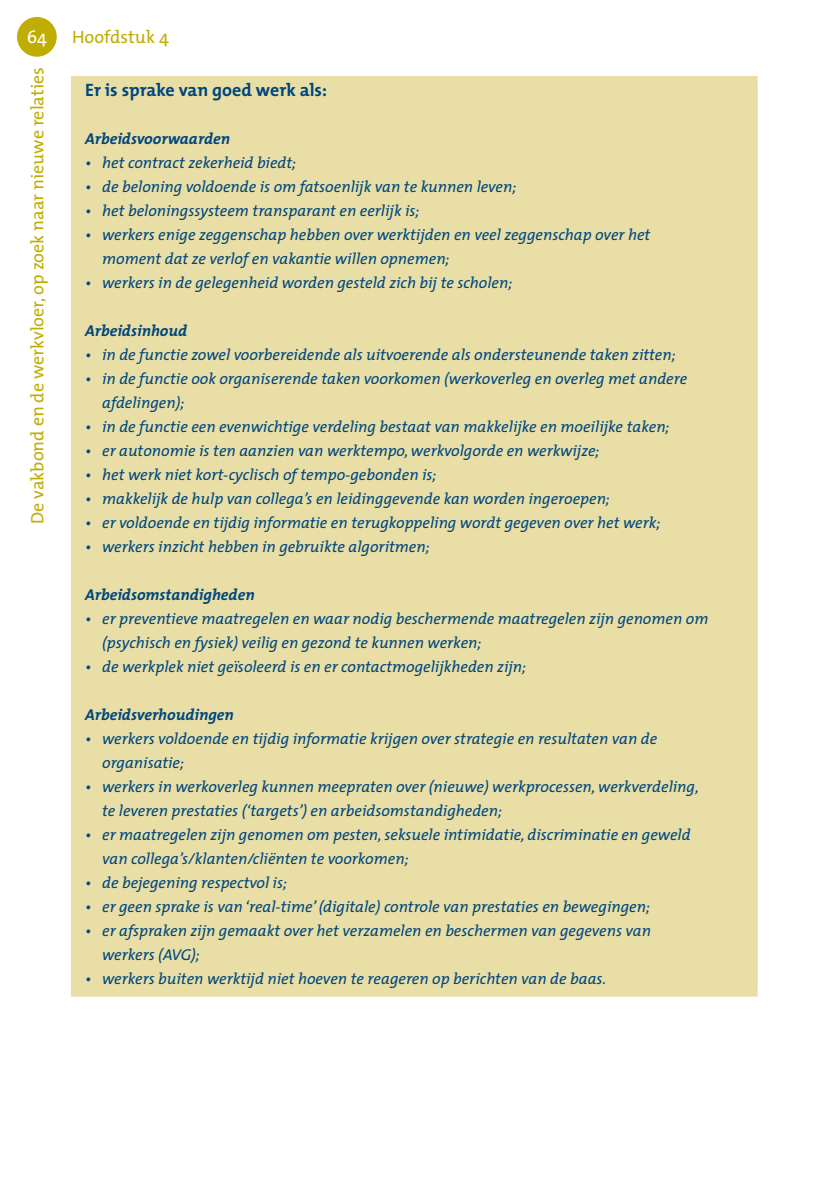
<style>
.page{position:relative;width:840px;height:1191px;background:#fff}
.page>*{position:absolute;margin:0;border:0;box-sizing:border-box;transform-origin:0 0}
.t1{font:18px "The Mix";color:#bfad02}
._8_tekst_in_rastervl{font:700 18px "The Mix";color:#00467e}
.t2{font:18px "The Mix";color:#fff}
._7_tekst_in_rastervl{font:italic 15.8px "The Mix";color:#00467e}
._8_tekst_in_rastervl-2{font:italic 700 15.8px "The Mix";color:#00467e}
</style>
<div class="page">
<div style="left:17px;top:17px;width:40px;height:40px;background:#bfad02;border-radius:50%"></div>
<div style="left:71px;top:76px;width:686px;height:20px;background:#e9dfa6"></div>
<div style="left:71px;top:90px;width:686px;height:18px;background:#e9dfa6"></div>
<div style="left:71px;top:100px;width:686px;height:20px;background:#e9dfa6"></div>
<div style="left:71px;top:114px;width:686px;height:18px;background:#e9dfa6"></div>
<div style="left:71px;top:124px;width:686px;height:20px;background:#e9dfa6"></div>
<div style="left:71px;top:138px;width:686px;height:18px;background:#e9dfa6"></div>
<div style="left:71px;top:148px;width:686px;height:20px;background:#e9dfa6"></div>
<div style="left:71px;top:162px;width:686px;height:18px;background:#e9dfa6"></div>
<div style="left:71px;top:172px;width:686px;height:20px;background:#e9dfa6"></div>
<div style="left:71px;top:186px;width:686px;height:18px;background:#e9dfa6"></div>
<div style="left:71px;top:196px;width:686px;height:20px;background:#e9dfa6"></div>
<div style="left:71px;top:210px;width:686px;height:18px;background:#e9dfa6"></div>
<div style="left:71px;top:220px;width:686px;height:20px;background:#e9dfa6"></div>
<div style="left:71px;top:234px;width:686px;height:18px;background:#e9dfa6"></div>
<div style="left:71px;top:244px;width:686px;height:20px;background:#e9dfa6"></div>
<div style="left:71px;top:258px;width:686px;height:18px;background:#e9dfa6"></div>
<div style="left:71px;top:268px;width:686px;height:20px;background:#e9dfa6"></div>
<div style="left:71px;top:282px;width:686px;height:18px;background:#e9dfa6"></div>
<div style="left:71px;top:292px;width:686px;height:20px;background:#e9dfa6"></div>
<div style="left:71px;top:306px;width:686px;height:18px;background:#e9dfa6"></div>
<div style="left:71px;top:316px;width:686px;height:20px;background:#e9dfa6"></div>
<div style="left:71px;top:330px;width:686px;height:18px;background:#e9dfa6"></div>
<div style="left:71px;top:340px;width:686px;height:20px;background:#e9dfa6"></div>
<div style="left:71px;top:354px;width:686px;height:18px;background:#e9dfa6"></div>
<div style="left:71px;top:364px;width:686px;height:20px;background:#e9dfa6"></div>
<div style="left:71px;top:378px;width:686px;height:18px;background:#e9dfa6"></div>
<div style="left:71px;top:388px;width:686px;height:20px;background:#e9dfa6"></div>
<div style="left:71px;top:402px;width:686px;height:18px;background:#e9dfa6"></div>
<div style="left:71px;top:412px;width:686px;height:20px;background:#e9dfa6"></div>
<div style="left:71px;top:426px;width:686px;height:18px;background:#e9dfa6"></div>
<div style="left:71px;top:436px;width:686px;height:20px;background:#e9dfa6"></div>
<div style="left:71px;top:450px;width:686px;height:18px;background:#e9dfa6"></div>
<div style="left:71px;top:460px;width:686px;height:20px;background:#e9dfa6"></div>
<div style="left:71px;top:474px;width:686px;height:18px;background:#e9dfa6"></div>
<div style="left:71px;top:484px;width:686px;height:20px;background:#e9dfa6"></div>
<div style="left:71px;top:498px;width:686px;height:18px;background:#e9dfa6"></div>
<div style="left:71px;top:508px;width:686px;height:20px;background:#e9dfa6"></div>
<div style="left:71px;top:522px;width:686px;height:18px;background:#e9dfa6"></div>
<div style="left:71px;top:532px;width:686px;height:20px;background:#e9dfa6"></div>
<div style="left:71px;top:546px;width:686px;height:18px;background:#e9dfa6"></div>
<div style="left:71px;top:556px;width:686px;height:20px;background:#e9dfa6"></div>
<div style="left:71px;top:570px;width:686px;height:18px;background:#e9dfa6"></div>
<div style="left:71px;top:580px;width:686px;height:20px;background:#e9dfa6"></div>
<div style="left:71px;top:594px;width:686px;height:18px;background:#e9dfa6"></div>
<div style="left:71px;top:604px;width:686px;height:20px;background:#e9dfa6"></div>
<div style="left:71px;top:618px;width:686px;height:18px;background:#e9dfa6"></div>
<div style="left:71px;top:628px;width:686px;height:20px;background:#e9dfa6"></div>
<div style="left:71px;top:642px;width:686px;height:18px;background:#e9dfa6"></div>
<div style="left:71px;top:652px;width:686px;height:20px;background:#e9dfa6"></div>
<div style="left:71px;top:666px;width:686px;height:18px;background:#e9dfa6"></div>
<div style="left:71px;top:676px;width:686px;height:20px;background:#e9dfa6"></div>
<div style="left:71px;top:690px;width:686px;height:18px;background:#e9dfa6"></div>
<div style="left:71px;top:700px;width:686px;height:20px;background:#e9dfa6"></div>
<div style="left:71px;top:714px;width:686px;height:18px;background:#e9dfa6"></div>
<div style="left:71px;top:724px;width:686px;height:20px;background:#e9dfa6"></div>
<div style="left:71px;top:738px;width:686px;height:18px;background:#e9dfa6"></div>
<div style="left:71px;top:748px;width:686px;height:20px;background:#e9dfa6"></div>
<div style="left:71px;top:762px;width:686px;height:18px;background:#e9dfa6"></div>
<div style="left:71px;top:772px;width:686px;height:20px;background:#e9dfa6"></div>
<div style="left:71px;top:786px;width:686px;height:18px;background:#e9dfa6"></div>
<div style="left:71px;top:796px;width:686px;height:20px;background:#e9dfa6"></div>
<div style="left:71px;top:810px;width:686px;height:18px;background:#e9dfa6"></div>
<div style="left:71px;top:820px;width:686px;height:20px;background:#e9dfa6"></div>
<div style="left:71px;top:834px;width:686px;height:18px;background:#e9dfa6"></div>
<div style="left:71px;top:844px;width:686px;height:20px;background:#e9dfa6"></div>
<div style="left:71px;top:858px;width:686px;height:18px;background:#e9dfa6"></div>
<div style="left:71px;top:868px;width:686px;height:20px;background:#e9dfa6"></div>
<div style="left:71px;top:882px;width:686px;height:18px;background:#e9dfa6"></div>
<div style="left:71px;top:892px;width:686px;height:20px;background:#e9dfa6"></div>
<div style="left:71px;top:906px;width:686px;height:18px;background:#e9dfa6"></div>
<div style="left:71px;top:916px;width:686px;height:20px;background:#e9dfa6"></div>
<div style="left:71px;top:930px;width:686px;height:18px;background:#e9dfa6"></div>
<div style="left:71px;top:940px;width:686px;height:20px;background:#e9dfa6"></div>
<div style="left:71px;top:954px;width:686px;height:18px;background:#e9dfa6"></div>
<div style="left:71px;top:964px;width:686px;height:20px;background:#e9dfa6"></div>
<div style="left:71px;top:978px;width:686px;height:18px;background:#e9dfa6"></div>
<p class="t2" style="left:27px;top:22px;width:22px">64</p>
<p class="t1" style="left:72px;top:22px;width:98px">Hoofdstuk 4</p>
<p class="t1" style="left:22px;top:524px;width:458px;rotate:-90deg">De vakbond en de werkvloer, op zoek naar nieuwe relaties</p>
<p class="_8_tekst_in_rastervl" style="left:85px;top:75px;width:243px">Er is sprake van goed werk als:</p>
<p class="_8_tekst_in_rastervl-2" style="left:85px;top:125px;width:146px">Arbeidsvoorwaarden</p>
<p class="_7_tekst_in_rastervl" style="left:85px;top:150px;width:212px">• het contract zekerheid biedt;</p>
<p class="_7_tekst_in_rastervl" style="left:85px;top:174px;width:432px">• de beloning voldoende is om fatsoenlijk van te kunnen leven;</p>
<p class="_7_tekst_in_rastervl" style="left:85px;top:198px;width:336px">• het beloningssysteem transparant en eerlijk is;</p>
<p class="_7_tekst_in_rastervl" style="left:85px;top:222px;width:566px">• werkers enige zeggenschap hebben over werktijden en veel zeggenschap over het</p>
<p class="_7_tekst_in_rastervl" style="left:102px;top:246px;width:349px">moment dat ze verlof en vakantie willen opnemen;</p>
<p class="_7_tekst_in_rastervl" style="left:85px;top:270px;width:428px">• werkers in de gelegenheid worden gesteld zich bij te scholen;</p>
<p class="_8_tekst_in_rastervl-2" style="left:85px;top:317px;width:104px">Arbeidsinhoud</p>
<p class="_7_tekst_in_rastervl" style="left:85px;top:342px;width:592px">• in de functie zowel voorbereidende als uitvoerende als ondersteunende taken zitten;</p>
<p class="_7_tekst_in_rastervl" style="left:85px;top:366px;width:603px">• in de functie ook organiserende taken voorkomen (werkoverleg en overleg met andere</p>
<p class="_7_tekst_in_rastervl" style="left:102px;top:390px;width:84px">afdelingen);</p>
<p class="_7_tekst_in_rastervl" style="left:85px;top:414px;width:585px">• in de functie een evenwichtige verdeling bestaat van makkelijke en moeilijke taken;</p>
<p class="_7_tekst_in_rastervl" style="left:85px;top:438px;width:515px">• er autonomie is ten aanzien van werktempo, werkvolgorde en werkwijze;</p>
<p class="_7_tekst_in_rastervl" style="left:85px;top:462px;width:353px">• het werk niet kort-cyclisch of tempo-gebonden is;</p>
<p class="_7_tekst_in_rastervl" style="left:85px;top:486px;width:526px">• makkelijk de hulp van collega’s en leidinggevende kan worden ingeroepen;</p>
<p class="_7_tekst_in_rastervl" style="left:85px;top:510px;width:576px">• er voldoende en tijdig informatie en terugkoppeling wordt gegeven over het werk;</p>
<p class="_7_tekst_in_rastervl" style="left:85px;top:534px;width:346px">• werkers inzicht hebben in gebruikte algoritmen;</p>
<p class="_8_tekst_in_rastervl-2" style="left:85px;top:581px;width:171px">Arbeidsomstandigheden</p>
<p class="_7_tekst_in_rastervl" style="left:85px;top:606px;width:624px">• er preventieve maatregelen en waar nodig beschermende maatregelen zijn genomen om</p>
<p class="_7_tekst_in_rastervl" style="left:102px;top:630px;width:380px">(psychisch en fysiek) veilig en gezond te kunnen werken;</p>
<p class="_7_tekst_in_rastervl" style="left:85px;top:654px;width:442px">• de werkplek niet geïsoleerd is en er contactmogelijkheden zijn;</p>
<p class="_8_tekst_in_rastervl-2" style="left:85px;top:701px;width:150px">Arbeidsverhoudingen</p>
<p class="_7_tekst_in_rastervl" style="left:85px;top:726px;width:573px">• werkers voldoende en tijdig informatie krijgen over strategie en resultaten van de</p>
<p class="_7_tekst_in_rastervl" style="left:102px;top:750px;width:83px">organisatie;</p>
<p class="_7_tekst_in_rastervl" style="left:85px;top:774px;width:615px">• werkers in werkoverleg kunnen meepraten over (nieuwe) werkprocessen, werkverdeling,</p>
<p class="_7_tekst_in_rastervl" style="left:102px;top:798px;width:401px">te leveren prestaties (‘targets’) en arbeidsomstandigheden;</p>
<p class="_7_tekst_in_rastervl" style="left:85px;top:822px;width:606px">• er maatregelen zijn genomen om pesten, seksuele intimidatie, discriminatie en geweld</p>
<p class="_7_tekst_in_rastervl" style="left:102px;top:846px;width:308px">van collega’s/klanten/cliënten te voorkomen;</p>
<p class="_7_tekst_in_rastervl" style="left:85px;top:870px;width:203px">• de bejegening respectvol is;</p>
<p class="_7_tekst_in_rastervl" style="left:85px;top:894px;width:566px">• er geen sprake is van ‘real-time’ (digitale) controle van prestaties en bewegingen;</p>
<p class="_7_tekst_in_rastervl" style="left:85px;top:918px;width:567px">• er afspraken zijn gemaakt over het verzamelen en beschermen van gegevens van</p>
<p class="_7_tekst_in_rastervl" style="left:102px;top:942px;width:99px">werkers (AVG);</p>
<p class="_7_tekst_in_rastervl" style="left:85px;top:966px;width:522px">• werkers buiten werktijd niet hoeven te reageren op berichten van de baas.</p>
</div>
